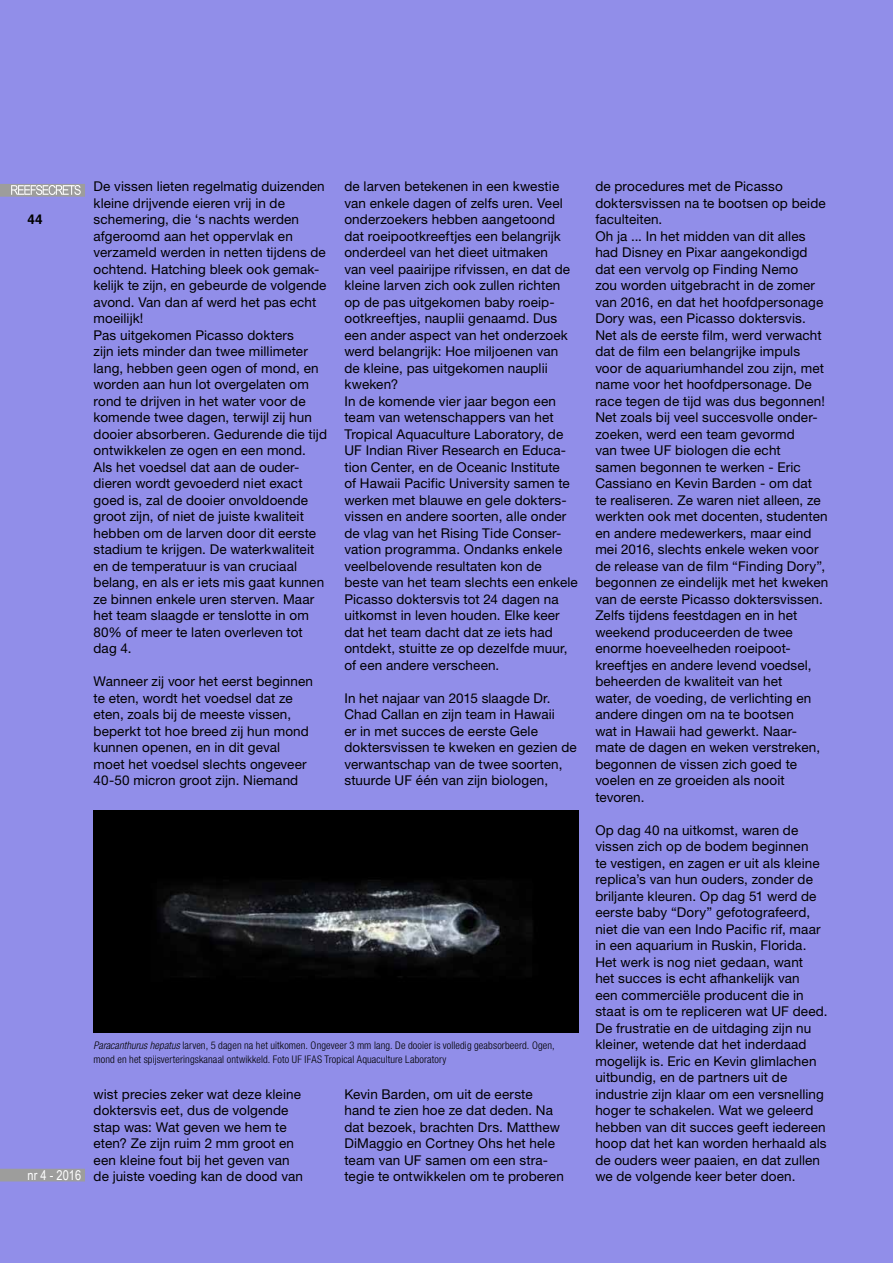
<style>
.page{position:relative;width:893px;height:1263px;background:#918ee9}
.page>*{position:absolute;margin:0;border:0;box-sizing:border-box;transform-origin:0 0}
.t1{font:13.5px/16.5px "Helvetica Neue LT Std";letter-spacing:.01em;color:#000}
.t2{font:13.5px "Arial Narrow";color:#fff}
.t3{font:700 13.5px "Helvetica";color:#000}
.t4{font:300 condensed 10.5px/13.5px "Helvetica Neue LT Std";letter-spacing:.01em;color:#000}
.s1{font-style:italic}
</style>
<div class="page">
<div style="left:0;top:184px;width:85px;height:13px;background:#9d9d9c"></div>
<svg style="left:11px;top:185px;width:70px;height:10px"></svg>
<div style="left:0;top:1169px;width:85px;height:12px;background:#9d9d9c"></div>
<img style="left:94px;top:810px;width:484px;height:223px">
<p class="t3" style="left:28px;top:211px;width:17px">44</p>
<p class="t1" style="left:94px;top:178px;width:235px">De vissen lieten regelmatig duizenden kleine drijvende eieren vrij in de schemering, die ‘s nachts werden afgeroomd aan het oppervlak en verzameld werden in netten tijdens de ochtend. Hatching bleek ook gemak&shy;kelijk te zijn, en gebeurde de volgende avond. Van dan af werd het pas echt moeilijk!<br>Pas uitgekomen Picasso dokters<br>zijn iets minder dan twee millimeter lang, hebben geen ogen of mond, en worden aan hun lot overgelaten om rond te drijven in het water voor de komende twee dagen, terwijl zij hun dooier absorberen. Gedurende die tijd ontwikkelen ze ogen en een mond.<br>Als het voedsel dat aan de ouder&shy;dieren wordt gevoederd niet exact goed is, zal de dooier onvoldoende groot zijn, of niet de juiste kwaliteit hebben om de larven door dit eerste stadium te krijgen. De waterkwaliteit en de temperatuur is van cruciaal belang, en als er iets mis gaat kunnen ze binnen enkele uren sterven. Maar het team slaagde er tenslotte in om 80% of meer te laten overleven tot dag 4.</p>
<p class="t1" style="left:94px;top:673px;width:221px">Wanneer zij voor het eerst beginnen te eten, wordt het voedsel dat ze eten, zoals bij de meeste vissen, beperkt tot hoe breed zij hun mond kunnen openen, en in dit geval moet het voedsel slechts ongeveer<br>40-50 micron groot zijn. Niemand</p>
<p class="t1" style="left:344px;top:178px;width:235px">de larven betekenen in een kwestie van enkele dagen of zelfs uren. Veel onderzoekers hebben aangetoond dat roeipootkreeftjes een belangrijk onderdeel van het dieet uitmaken<br>van veel paairijpe rifvissen, en dat de kleine larven zich ook zullen richten op de pas uitgekomen baby roeip&shy;ootkreeftjes, nauplii genaamd. Dus een ander aspect van het onderzoek werd belangrijk: Hoe miljoenen van<br>de kleine, pas uitgekomen nauplii kweken?<br>In de komende vier jaar begon een team van wetenschappers van het Tropical Aquaculture Laboratory, de UF Indian River Research en Educa&shy;tion Center, en de Oceanic Institute<br>of Hawaii Pacific University samen te werken met blauwe en gele dokters&shy;vissen en andere soorten, alle onder de vlag van het Rising Tide Conser&shy;vation programma. Ondanks enkele veelbelovende resultaten kon de beste van het team slechts een enkele Picasso doktersvis tot 24 dagen na uitkomst in leven houden. Elke keer dat het team dacht dat ze iets had ontdekt, stuitte ze op dezelfde muur, of een andere verscheen.</p>
<p class="t1" style="left:344px;top:690px;width:234px">In het najaar van 2015 slaagde Dr.<br>Chad Callan en zijn team in Hawaii<br>er in met succes de eerste Gele doktersvissen te kweken en gezien de verwantschap van de twee soorten, stuurde UF één van zijn biologen,</p>
<p class="t2" style="left:28px;top:1165px;width:55px">nr 4 - 2016</p>
<p class="t4" style="left:94px;top:1039px;width:463px"><span class="s1">Paracanthurus hepatus</span> larven, 5 dagen na het uitkomen. Ongeveer 3 mm lang. De dooier is volledig geabsorbeerd. Ogen, mond en het spijsverteringskanaal ontwikkeld. Foto UF IFAS Tropical Aquaculture Laboratory</p>
<p class="t1" style="left:94px;top:1086px;width:211px">wist precies zeker wat deze kleine doktersvis eet, dus de volgende stap was: Wat geven we hem te eten? Ze zijn ruim 2 mm groot en een kleine fout bij het geven van de juiste voeding kan de dood van</p>
<p class="t1" style="left:344px;top:1085px;width:221px">Kevin Barden, om uit de eerste hand te zien hoe ze dat deden. Na dat bezoek, brachten Drs. Matthew<br>DiMaggio en Cortney Ohs het hele team van UF samen om een stra&shy;tegie te ontwikkelen om te proberen</p>
<p class="t1" style="left:595px;top:178px;width:235px">de procedures met de Picasso doktersvissen na te bootsen op beide faculteiten.<br>Oh ja ... In het midden van dit alles had Disney en Pixar aangekondigd dat een vervolg op Finding Nemo<br>zou worden uitgebracht in de zomer van 2016, en dat het hoofdpersonage<br>Dory was, een Picasso doktersvis.<br>Net als de eerste film, werd verwacht dat de film een belangrijke impuls voor de aquariumhandel zou zijn, met name voor het hoofdpersonage. De race tegen de tijd was dus begonnen!<br>Net zoals bij veel succesvolle onder&shy;zoeken, werd een team gevormd<br>van twee UF biologen die echt<br>samen begonnen te werken - Eric<br>Cassiano en Kevin Barden - om dat<br>te realiseren. Ze waren niet alleen, ze werkten ook met docenten, studenten en andere medewerkers, maar eind mei 2016, slechts enkele weken voor de release van de film “Finding Dory”, begonnen ze eindelijk met het kweken van de eerste Picasso doktersvissen.<br>Zelfs tijdens feestdagen en in het weekend produceerden de twee enorme hoeveelheden roeipoot&shy;kreeftjes en andere levend voedsel, beheerden de kwaliteit van het<br>water, de voeding, de verlichting en andere dingen om na te bootsen<br>wat in Hawaii had gewerkt. Naar&shy;mate de dagen en weken verstreken, begonnen de vissen zich goed te voelen en ze groeiden als nooit tevoren.</p>
<p class="t1" style="left:595px;top:821px;width:234px">Op dag 40 na uitkomst, waren de vissen zich op de bodem beginnen<br>te vestigen, en zagen er uit als kleine replica’s van hun ouders, zonder de briljante kleuren. Op dag 51 werd de eerste baby “Dory” gefotografeerd, niet die van een Indo Pacific rif, maar in een aquarium in Ruskin, Florida.<br>Het werk is nog niet gedaan, want<br>het succes is echt afhankelijk van<br>een commerciële producent die in staat is om te repliceren wat UF deed.<br>De frustratie en de uitdaging zijn nu kleiner, wetende dat het inderdaad mogelijk is. Eric en Kevin glimlachen uitbundig, en de partners uit de industrie zijn klaar om een versnelling hoger te schakelen. Wat we geleerd hebben van dit succes geeft iedereen hoop dat het kan worden herhaald als de ouders weer paaien, en dat zullen we de volgende keer beter doen.</p>
</div>
